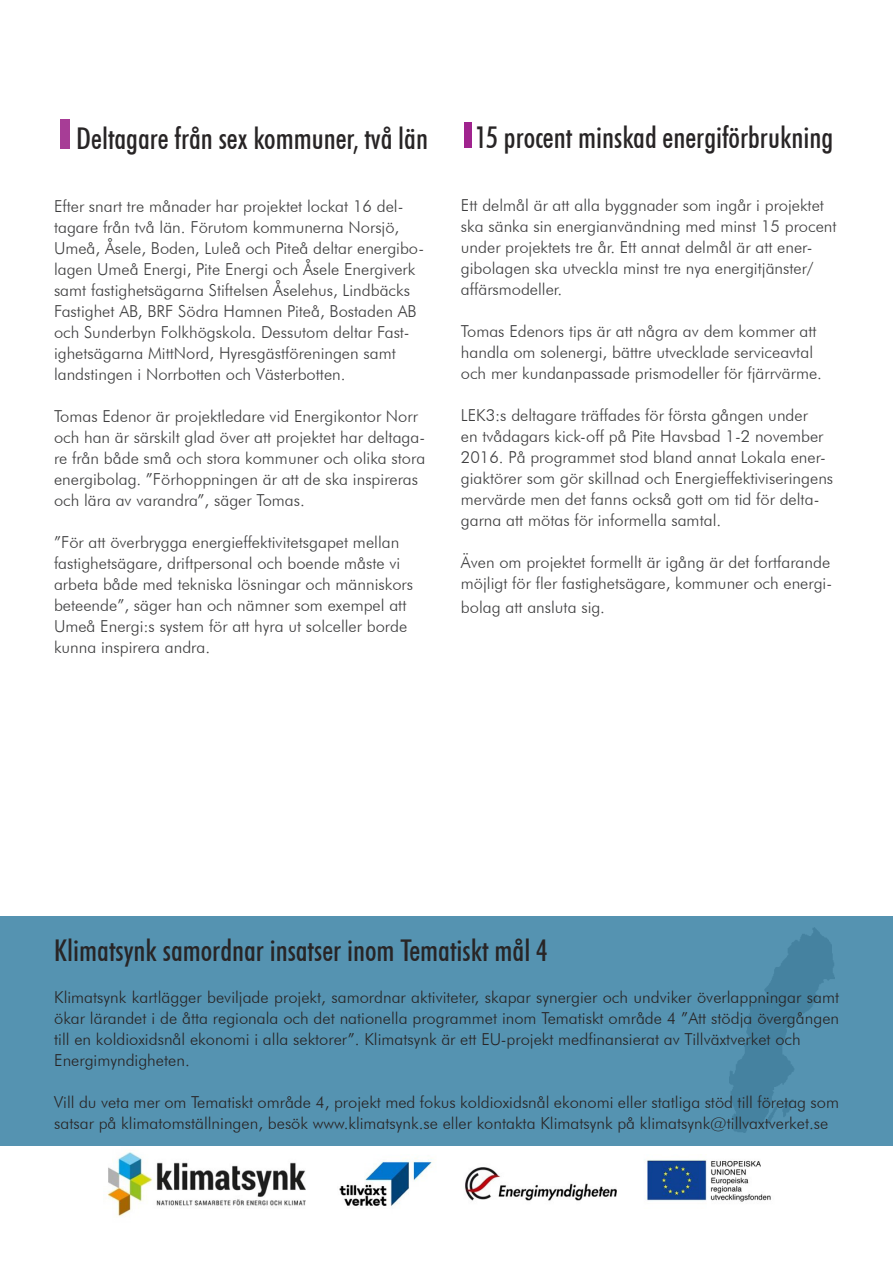
<style>
.page{position:relative;width:893px;height:1263px;background:#fff}
.page>*{position:absolute;margin:0;border:0;box-sizing:border-box;transform-origin:0 0}
.t1{font:500 condensed 30px "Futura BT";color:#282526}
.t2{font:300 16.5px/21px "Futura BT";color:#3e3e3f}
.t3{font:300 16.5px/21px "Futura BT";color:#282526;text-align:justify}
.s1{font-size:41.25px;color:#a73d96}
.s2{font-family:"Arial";font-weight:700;font-stretch:normal;font-size:35.7px;color:#a0238e}
</style>
<div class="page">
<img style="left:107px;top:1152px;width:664px;height:65px">
<div style="left:0;top:916px;width:893px;height:230px;background:#5593b1"></div>
<p class="t1" style="left:54px;top:120px;width:375px"><span class="s1">I</span>Deltagare från sex kommuner, två län</p>
<p class="t2" style="left:54px;top:195px;width:372px">Efter snart tre månader har projektet lockat 16 del&shy;tagare från två län. Förutom kommunerna Norsjö, Umeå, Åsele, Boden, Luleå och Piteå deltar energibo&shy;lagen Umeå Energi, Pite Energi och Åsele Energiverk samt fastighetsägarna Stiftelsen Åselehus, Lindbäcks Fastighet AB, BRF Södra Hamnen Piteå, Bostaden AB och Sunderbyn Folkhögskola. Dessutom deltar Fast&shy;ighetsägarna MittNord, Hyresgästföreningen samt landstingen i Norrbotten och Västerbotten.</p>
<p class="t2" style="left:54px;top:405px;width:373px">Tomas Edenor är projektledare vid Energikontor Norr och han är särskilt glad över att projektet har deltaga&shy;re från både små och stora kommuner och olika stora energibolag. ”Förhoppningen är att de ska inspireras och lära av varandra”, säger Tomas.</p>
<p class="t2" style="left:54px;top:531px;width:361px">”För att överbrygga energieffektivitetsgapet mellan fastighetsägare, driftpersonal och boende måste vi arbeta både med tekniska lösningar och människors beteende”, säger han och nämner som exempel att Umeå Energi:s system för att hyra ut solceller borde kunna inspirera andra.</p>
<p class="t1" style="left:461px;top:119px;width:374px"><span class="s2">I</span>15 procent minskad energiförbrukning</p>
<p class="t2" style="left:461px;top:194px;width:377px">Ett delmål är att alla byggnader som ingår i projektet ska sänka sin energianvändning med minst 15 procent under projektets tre år. Ett annat delmål är att ener&shy;gibolagen ska utveckla minst tre nya energitjänster/ affärsmodeller.</p>
<p class="t2" style="left:461px;top:320px;width:363px">Tomas Edenors tips är att några av dem kommer att handla om solenergi, bättre utvecklade serviceavtal och mer kundanpassade prismodeller för fjärrvärme.</p>
<p class="t2" style="left:461px;top:404px;width:374px">LEK3:s deltagare träffades för första gången under<br>en tvådagars kick-off på Pite Havsbad 1-2 november 2016. På programmet stod bland annat Lokala ener&shy;giaktörer som gör skillnad och Energieffektiviseringens mervärde men det fanns också gott om tid för delta&shy;garna att mötas för informella samtal.</p>
<p class="t2" style="left:461px;top:551px;width:373px">Även om projektet formellt är igång är det fortfarande möjligt för fler fastighetsägare, kommuner och energi-</p>
<p class="t2" style="left:461px;top:596px;width:145px">bolag att ansluta sig.</p>
<p class="t1" style="left:54px;top:932px;width:495px">Klimatsynk samordnar insatser inom Tematiskt mål 4</p>
<p class="t3" style="left:54px;top:987px;width:786px">Klimatsynk kartlägger beviljade projekt, samordnar aktiviteter, skapar synergier och undviker överlappningar samt ökar lärandet i de åtta regionala och det nationella programmet inom Tematiskt område 4 ”Att stödja övergången till en koldioxidsnål ekonomi i alla sektorer”. Klimatsynk är ett EU-projekt medfinansierat av Tillväxtverket och</p>
<p class="t3" style="left:54px;top:1050px;width:137px">Energimyndigheten.</p>
<p class="t3" style="left:54px;top:1092px;width:786px">Vill du veta mer om Tematiskt område 4, projekt med fokus koldioxidsnål ekonomi eller statliga stöd till företag som satsar på klimatomställningen, besök www.klimatsynk.se eller kontakta Klimatsynk på klimatsynk@tillvaxtverket.se</p>
</div>
